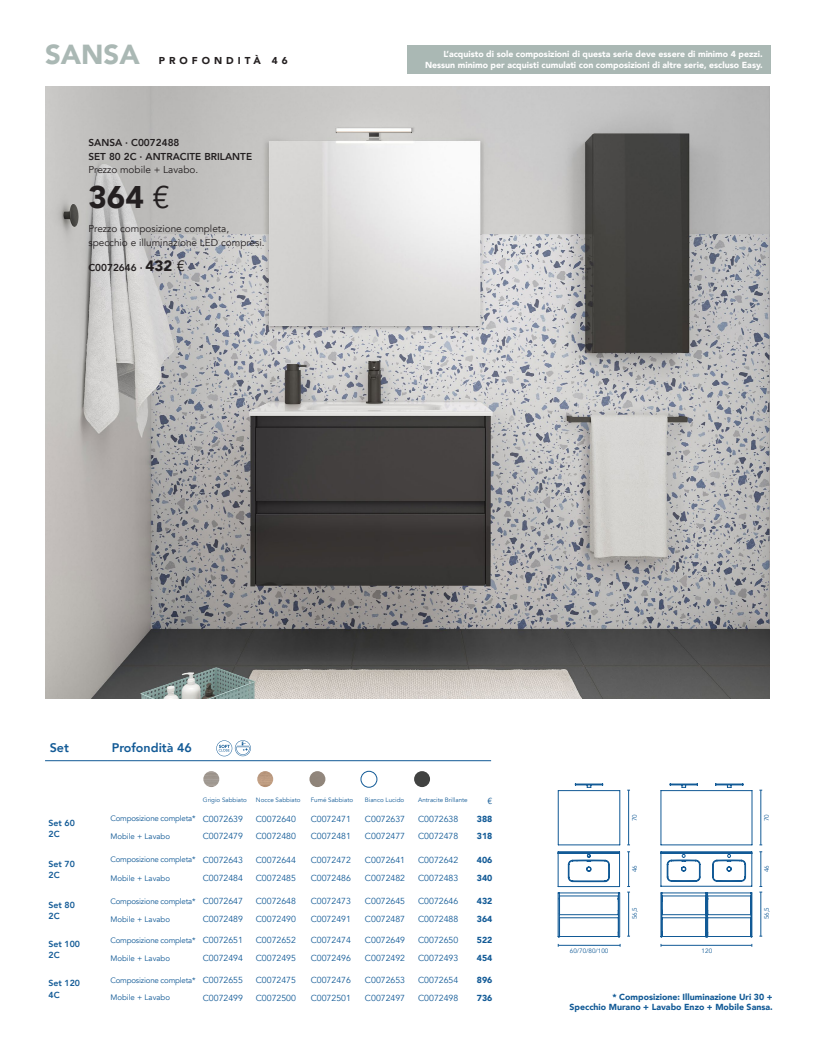
<style>
.page{position:relative;width:815px;height:1053px;background:#fff}
.page>*{position:absolute;margin:0;border:0;box-sizing:border-box;transform-origin:0 0}
.t1{font:900 31.25px "Avenir";color:#231f20}
.t2{font:900 27.5px "Avenir";color:#aab8b4}
.t3{font:800 12.5px "Avenir";color:#125a96}
.t4{font:10px/13.8px "Avenir";color:#231f20}
.t5{font:800 10px/13.8px "Avenir";color:#231f20}
.t6{font:900 10px "Avenir";letter-spacing:.4em;color:#231f20}
.t7{font:8.75px "Avenir";color:#125a96}
.t8{font:900 8.75px/11.2px "Avenir";color:#fff;text-align:right}
.t9{font:900 8.75px/10.5px "Avenir";color:#125a96;text-align:right}
.t10{font:800 8.75px/11px "Avenir";color:#125a96}
.t11{font:7.88px "Avenir";letter-spacing:-.02em;color:#125a96}
.t12{font:7.88px "Avenir";color:#125a96}
.t13{font:6.25px "Avenir";color:#125a96}
.s1{font-weight:400}
.s2{font-weight:900;font-size:15px}
.s3{font-weight:400;font-size:15px}
.s4{font-size:8.75px}
</style>
<div class="page">
<img style="left:45px;top:87px;width:725px;height:611px">
<hr style="left:620px;top:790px;width:1px;height:54px;background:#125a96">
<hr style="left:558px;top:790px;width:62px;height:1px;background:#125a96">
<hr style="left:558px;top:790px;width:1px;height:54px;background:#125a96">
<hr style="left:558px;top:844px;width:62px;height:1px;background:#125a96">
<hr style="left:752px;top:790px;width:1px;height:54px;background:#125a96">
<hr style="left:661px;top:790px;width:91px;height:1px;background:#125a96">
<hr style="left:661px;top:790px;width:1px;height:54px;background:#125a96">
<hr style="left:661px;top:844px;width:91px;height:1px;background:#125a96">
<hr style="left:628px;top:790px;width:1px;height:54px;background:#125a96">
<hr style="left:760px;top:790px;width:1px;height:54px;background:#125a96">
<hr style="left:628px;top:892px;width:1px;height:44px;background:#125a96">
<hr style="left:760px;top:892px;width:1px;height:44px;background:#125a96">
<hr style="left:558px;top:944px;width:62px;height:1px;background:#125a96">
<hr style="left:661px;top:944px;width:91px;height:1px;background:#125a96">
<svg style="left:660px;top:892px;width:92px;height:45px"></svg>
<hr style="left:628px;top:851px;width:1px;height:35px;background:#125a96">
<hr style="left:760px;top:851px;width:1px;height:35px;background:#125a96">
<svg style="left:558px;top:851px;width:62px;height:86px"></svg>
<svg style="left:575px;top:783px;width:28px;height:5px"></svg>
<svg style="left:715px;top:783px;width:29px;height:5px"></svg>
<svg style="left:670px;top:783px;width:28px;height:5px"></svg>
<hr style="left:45px;top:760px;width:62px;height:1px;background:#125a96">
<hr style="left:107px;top:760px;width:384px;height:1px;background:#125a96">
<img style="left:203px;top:771px;width:16px;height:16px;border-radius:8px">
<img style="left:257px;top:771px;width:16px;height:16px;border-radius:8px">
<img style="left:309px;top:771px;width:16px;height:16px;border-radius:8px">
<img style="left:414px;top:771px;width:16px;height:16px;border-radius:8px">
<div style="left:361px;top:771px;width:16px;height:16px;border:1px solid #125a96;border-radius:50%"></div>
<svg style="left:216px;top:740px;width:35px;height:16px"></svg>
<svg style="left:660px;top:851px;width:92px;height:35px"></svg>
<div style="left:407px;top:45px;width:364px;height:29px;background:#aab8b4"></div>
<h2 class="t2" style="left:45px;top:31px;width:96px">SANSA</h2>
<p class="t6" style="left:159px;top:52px;width:131px">PROFONDITÀ 46</p>
<p class="t5" style="left:88px;top:135px;width:165px">SANSA · C0072488<br>SET 80 2C · ANTRACITE BRILANTE</p>
<p class="t4" style="left:88px;top:163px;width:111px">Prezzo mobile + Lavabo.</p>
<h1 class="t1" style="left:88px;top:171px;width:83px">364 <span class="s1">€</span></h1>
<p class="t4" style="left:88px;top:222px;width:178px">Prezzo composizione completa, specchio e illuminazione LED compresi.</p>
<p class="t5" style="left:88px;top:260px;width:98px">C0072646 · <span class="s2">432</span> <span class="s3">€</span></p>
<p class="t8" style="left:425px;top:48px;width:339px">L’acquisto di sole composizioni di questa serie deve essere di minimo 4 pezzi.<br>Nessun minimo per acquisti cumulati con composizioni di altre serie, escluso Easy.</p>
<h3 class="t3" style="left:50px;top:736px;width:21px">Set</h3>
<h3 class="t3" style="left:112px;top:736px;width:82px">Profondità 46</h3>
<p class="t10" style="left:49px;top:816px;width:28px">Set 60<br>2C</p>
<p class="t10" style="left:49px;top:857px;width:28px">Set 70<br>2C</p>
<p class="t13" style="left:203px;top:796px;width:46px">Grigio Sabbiato</p>
<p class="t13" style="left:256px;top:796px;width:46px">Nocce Sabbiato</p>
<p class="t13" style="left:311px;top:796px;width:44px">Fumé Sabbiato</p>
<p class="t13" style="left:365px;top:796px;width:41px">Bianco Lucido</p>
<p class="t13" style="left:418px;top:796px;width:51px">Antracite Brillante</p>
<p class="t7" style="left:488px;top:795px;width:6px">€</p>
<p class="t11" style="left:110px;top:813px;width:134px">Composizione completa* <span class="s4">C0072639</span></p>
<p class="t7" style="left:256px;top:813px;width:42px">C0072640</p>
<p class="t7" style="left:311px;top:813px;width:42px">C0072471</p>
<p class="t7" style="left:365px;top:813px;width:42px">C0072637</p>
<p class="t7" style="left:418px;top:813px;width:42px">C0072638</p>
<p class="t9" style="left:477px;top:813px;width:17px">388</p>
<p class="t12" style="left:110px;top:831px;width:61px">Mobile + Lavabo</p>
<p class="t7" style="left:203px;top:831px;width:42px">C0072479</p>
<p class="t7" style="left:256px;top:831px;width:42px">C0072480</p>
<p class="t7" style="left:311px;top:831px;width:42px">C0072481</p>
<p class="t7" style="left:365px;top:831px;width:42px">C0072477</p>
<p class="t7" style="left:418px;top:831px;width:42px">C0072478</p>
<p class="t9" style="left:477px;top:830px;width:17px">318</p>
<p class="t11" style="left:110px;top:854px;width:134px">Composizione completa* <span class="s4">C0072643</span></p>
<p class="t7" style="left:256px;top:854px;width:42px">C0072644</p>
<p class="t7" style="left:311px;top:854px;width:42px">C0072472</p>
<p class="t7" style="left:365px;top:854px;width:42px">C0072641</p>
<p class="t7" style="left:418px;top:854px;width:42px">C0072642</p>
<p class="t9" style="left:477px;top:854px;width:17px">406</p>
<p class="t12" style="left:110px;top:873px;width:61px">Mobile + Lavabo</p>
<p class="t7" style="left:203px;top:873px;width:42px">C0072484</p>
<p class="t7" style="left:256px;top:873px;width:42px">C0072485</p>
<p class="t7" style="left:311px;top:873px;width:42px">C0072486</p>
<p class="t7" style="left:365px;top:873px;width:42px">C0072482</p>
<p class="t7" style="left:418px;top:873px;width:42px">C0072483</p>
<p class="t9" style="left:477px;top:872px;width:17px">340</p>
<p class="t10" style="left:49px;top:898px;width:28px">Set 80<br>2C</p>
<p class="t11" style="left:110px;top:896px;width:134px">Composizione completa* <span class="s4">C0072647</span></p>
<p class="t7" style="left:256px;top:895px;width:42px">C0072648</p>
<p class="t7" style="left:311px;top:895px;width:42px">C0072473</p>
<p class="t7" style="left:365px;top:895px;width:42px">C0072645</p>
<p class="t7" style="left:418px;top:895px;width:42px">C0072646</p>
<p class="t9" style="left:477px;top:895px;width:17px">432</p>
<p class="t12" style="left:110px;top:914px;width:61px">Mobile + Lavabo</p>
<p class="t7" style="left:203px;top:913px;width:42px">C0072489</p>
<p class="t7" style="left:256px;top:913px;width:42px">C0072490</p>
<p class="t7" style="left:311px;top:913px;width:42px">C0072491</p>
<p class="t7" style="left:365px;top:913px;width:42px">C0072487</p>
<p class="t7" style="left:418px;top:913px;width:42px">C0072488</p>
<p class="t9" style="left:477px;top:913px;width:17px">364</p>
<p class="t10" style="left:49px;top:937px;width:33px">Set 100<br>2C</p>
<p class="t11" style="left:110px;top:935px;width:134px">Composizione completa* <span class="s4">C0072651</span></p>
<p class="t7" style="left:256px;top:935px;width:42px">C0072652</p>
<p class="t7" style="left:311px;top:935px;width:42px">C0072474</p>
<p class="t7" style="left:365px;top:935px;width:42px">C0072649</p>
<p class="t7" style="left:418px;top:935px;width:42px">C0072650</p>
<p class="t9" style="left:477px;top:934px;width:17px">522</p>
<p class="t12" style="left:110px;top:953px;width:61px">Mobile + Lavabo</p>
<p class="t7" style="left:203px;top:952px;width:42px">C0072494</p>
<p class="t7" style="left:256px;top:952px;width:42px">C0072495</p>
<p class="t7" style="left:311px;top:952px;width:42px">C0072496</p>
<p class="t7" style="left:365px;top:952px;width:42px">C0072492</p>
<p class="t7" style="left:418px;top:952px;width:42px">C0072493</p>
<p class="t9" style="left:477px;top:952px;width:17px">454</p>
<p class="t10" style="left:49px;top:977px;width:33px">Set 120<br>4C</p>
<p class="t11" style="left:110px;top:975px;width:134px">Composizione completa* <span class="s4">C0072655</span></p>
<p class="t7" style="left:256px;top:974px;width:42px">C0072475</p>
<p class="t7" style="left:311px;top:974px;width:42px">C0072476</p>
<p class="t7" style="left:365px;top:974px;width:42px">C0072653</p>
<p class="t7" style="left:418px;top:974px;width:42px">C0072654</p>
<p class="t9" style="left:477px;top:974px;width:17px">896</p>
<p class="t12" style="left:110px;top:992px;width:61px">Mobile + Lavabo</p>
<p class="t7" style="left:203px;top:992px;width:42px">C0072499</p>
<p class="t7" style="left:256px;top:992px;width:42px">C0072500</p>
<p class="t7" style="left:311px;top:992px;width:42px">C0072501</p>
<p class="t7" style="left:365px;top:992px;width:42px">C0072497</p>
<p class="t7" style="left:418px;top:992px;width:42px">C0072498</p>
<p class="t9" style="left:477px;top:992px;width:17px">736</p>
<p class="t13" style="left:631px;top:821px;width:9px;rotate:-90deg">70</p>
<p class="t13" style="left:763px;top:821px;width:9px;rotate:-90deg">70</p>
<p class="t13" style="left:631px;top:872px;width:9px;rotate:-90deg">46</p>
<p class="t13" style="left:763px;top:872px;width:9px;rotate:-90deg">46</p>
<p class="t13" style="left:631px;top:919px;width:14px;rotate:-90deg">56,5</p>
<p class="t13" style="left:763px;top:919px;width:14px;rotate:-90deg">56,5</p>
<p class="t13" style="left:570px;top:947px;width:40px">60/70/80/100</p>
<p class="t13" style="left:702px;top:947px;width:12px">120</p>
<p class="t9" style="left:570px;top:990px;width:205px">* Composizione: Illuminazione Uri 30 +<br>Specchio Murano + Lavabo Enzo + Mobile Sansa.</p>
</div>
